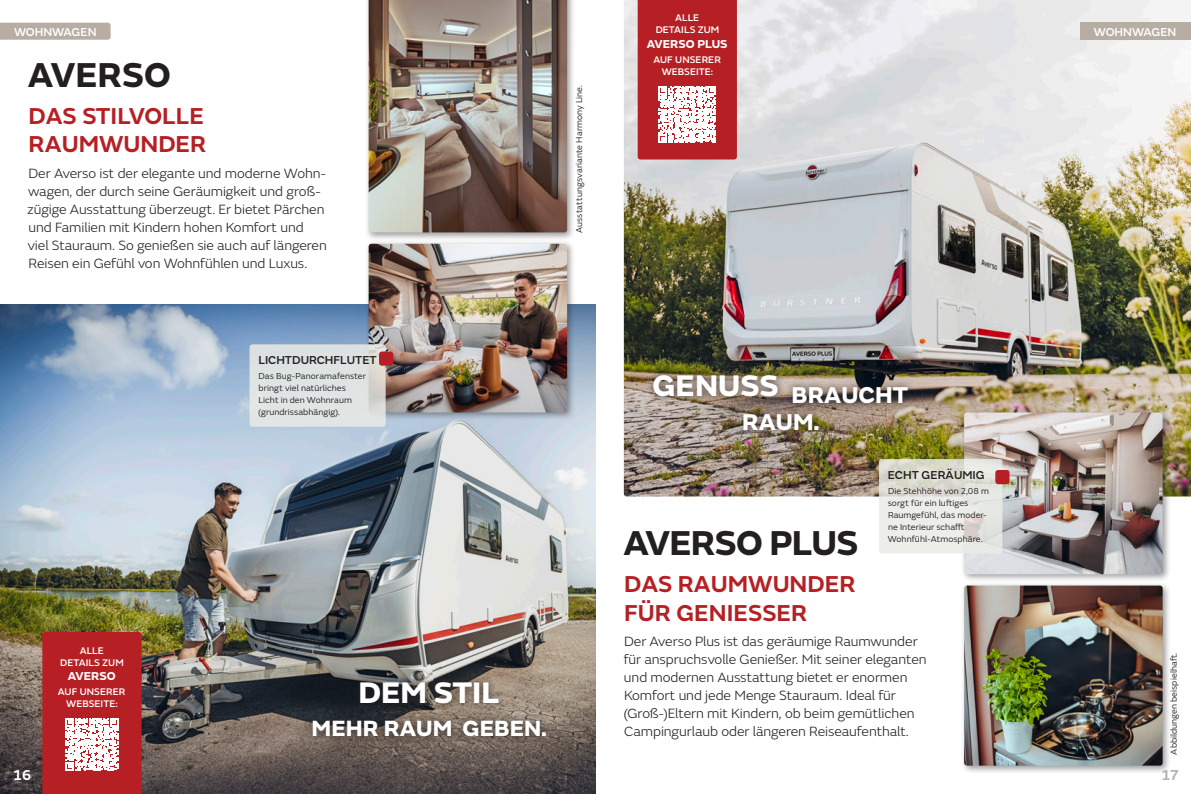
<style>
.page{position:relative;width:1191px;height:794px;background:#fff}
.page>*{position:absolute;margin:0;border:0;box-sizing:border-box;transform-origin:0 0}
.t1{font:700 36px "FS Emeric";letter-spacing:-.02em;color:#231f20}
.t2{font:800 31px "FS Emeric";color:#fff}
.t3{font:600 24px/28.8px "FS Emeric";color:#b62024}
.t4{font:800 23.9px/27.6px "FS Emeric";color:#fff;text-align:center}
.t5{font:800 23px "FS Emeric";color:#fff}
.t6{font:600 15px "FS Emeric";color:#fff}
.t7{font:600 15px "FS Emeric";color:#b8b3b1}
.t8{font:300 14px/18px "FS Emeric";letter-spacing:-.005em;color:#231f20}
.t9{font:500 12px "FS Emeric";color:#231f20}
.t10{font:500 12px "FS Emeric";color:#fff}
.t11{font:700 12px "FS Emeric";letter-spacing:-.005em;color:#fff}
.t12{font:500 10px/12px "FS Emeric";color:#fff;text-align:center}
.t13{font:9px/12px "FS Emeric";letter-spacing:.01em;color:#231f20}
</style>
<div class="page">
<img style="left:0;top:304px;width:595px;height:490px">
<div style="left:364px;top:239px;width:211px;height:182px;background:#231f20;opacity:.45"></div>
<img style="left:369px;top:244px;width:198px;height:168px">
<div style="left:364px;top:0;width:211px;height:241px;background:#231f20;opacity:.45"></div>
<img style="left:369px;top:0;width:198px;height:232px">
<img style="left:624px;top:0;width:567px;height:496px">
<div style="left:960px;top:408px;width:211px;height:174px;background:#231f20;opacity:.45"></div>
<img style="left:964px;top:412px;width:198px;height:162px">
<div style="left:960px;top:581px;width:211px;height:193px;background:#231f20;opacity:.45"></div>
<img style="left:964px;top:585px;width:198px;height:180px">
<svg style="left:249px;top:344px;width:137px;height:83px;background:#dde1e1"></svg>
<div style="left:379px;top:351px;width:14px;height:15px;background:#b62024;border-radius:3px"></div>
<div style="left:0;top:23px;width:111px;height:17px;background:#b8ada2"></div>
<div style="left:1080px;top:23px;width:111px;height:17px;background:#b8ada2"></div>
<svg style="left:879px;top:459px;width:123px;height:94px;background:#e4e5de"></svg>
<div style="left:995px;top:470px;width:14px;height:14px;background:#b62024;border-radius:3px"></div>
<div style="left:352px;top:674px;width:154px;height:37px;background:#231f20;opacity:.75"></div>
<div style="left:304px;top:712px;width:250px;height:32px;background:#231f20;opacity:.75"></div>
<div style="left:645px;top:367px;width:141px;height:37px;background:#231f20;opacity:.75"></div>
<div style="left:785px;top:378px;width:130px;height:33px;background:#231f20;opacity:.75"></div>
<div style="left:735px;top:406px;width:91px;height:33px;background:#231f20;opacity:.75"></div>
<svg style="left:637px;top:0;width:100px;height:159px"></svg>
<svg style="left:42px;top:632px;width:100px;height:162px;background:#bf4145"></svg>
<p class="t12" style="left:655px;top:11px;width:65px">ALLE<br>DETAILS ZUM</p>
<p class="t11" style="left:647px;top:34px;width:82px">AVERSO PLUS</p>
<p class="t12" style="left:653px;top:53px;width:69px">AUF UNSERER<br>WEBSEITE:</p>
<p class="t10" style="left:14px;top:23px;width:84px">WOHNWAGEN</p>
<p class="t10" style="left:1094px;top:23px;width:84px">WOHNWAGEN</p>
<h1 class="t1" style="left:28px;top:46px;width:144px">AVERSO</h1>
<p class="t13" style="left:573px;top:233px;width:149px;rotate:-90deg">Ausstattungsvariante Harmony Line.</p>
<h3 class="t3" style="left:29px;top:99px;width:179px">DAS STILVOLLE<br>RAUMWUNDER</h3>
<p class="t8" style="left:27px;top:164px;width:301px">Der Averso ist der elegante und moderne Wohn&shy;wagen, der durch seine Geräumigkeit und groß&shy;zügige Ausstattung überzeugt. Er bietet Pärchen und Familien mit Kindern hohen Komfort und viel Stauraum. So genießen sie auch auf längeren Reisen ein Gefühl von Wohnfühlen und Luxus.</p>
<p class="t12" style="left:60px;top:643px;width:65px">ALLE<br>DETAILS ZUM</p>
<p class="t11" style="left:68px;top:666px;width:49px">AVERSO</p>
<p class="t12" style="left:58px;top:685px;width:69px">AUF UNSERER<br>WEBSEITE:</p>
<p class="t9" style="left:258px;top:351px;width:120px">LICHTDURCHFLUTET</p>
<p class="t13" style="left:258px;top:370px;width:109px">Das Bug-Panoramafenster bringt viel natürliches<br>Licht in den Wohnraum (grundrissabhängig).</p>
<h2 class="t2" style="left:358px;top:668px;width:143px">DEM STIL</h2>
<h3 class="t5" style="left:312px;top:710px;width:237px">MEHR RAUM GEBEN.</h3>
<h3 class="t4" style="left:652px;top:379px;width:257px"><sup>GENUSS</sup> BRAUCHT<br>RAUM.</h3>
<h1 class="t1" style="left:623px;top:514px;width:236px">AVERSO PLUS</h1>
<h3 class="t3" style="left:624px;top:567px;width:233px">DAS RAUMWUNDER<br>FÜR GENIESSER</h3>
<p class="t9" style="left:888px;top:466px;width:98px">ECHT GERÄUMIG</p>
<p class="t13" style="left:887px;top:484px;width:103px">Die Stehhöhe von 2,08 m sorgt für ein luftiges<br>Raumgefühl, das moder&shy;ne Interieur schafft<br>Wohnfühl-Atmosphäre.</p>
<p class="t8" style="left:623px;top:632px;width:304px">Der Averso Plus ist das geräumige Raumwunder für anspruchsvolle Genießer. Mit seiner eleganten und modernen Ausstattung bietet er enormen Komfort und jede Menge Stauraum. Ideal für (Groß-)Eltern mit Kindern, ob beim gemütlichen Campingurlaub oder längeren Reiseaufenthalt.</p>
<p class="t13" style="left:1167px;top:754px;width:103px;rotate:-90deg">Abbildungen beispielhaft.</p>
<p class="t6" style="left:13px;top:763px;width:20px">16</p>
<p class="t7" style="left:1161px;top:763px;width:19px">17</p>
</div>
